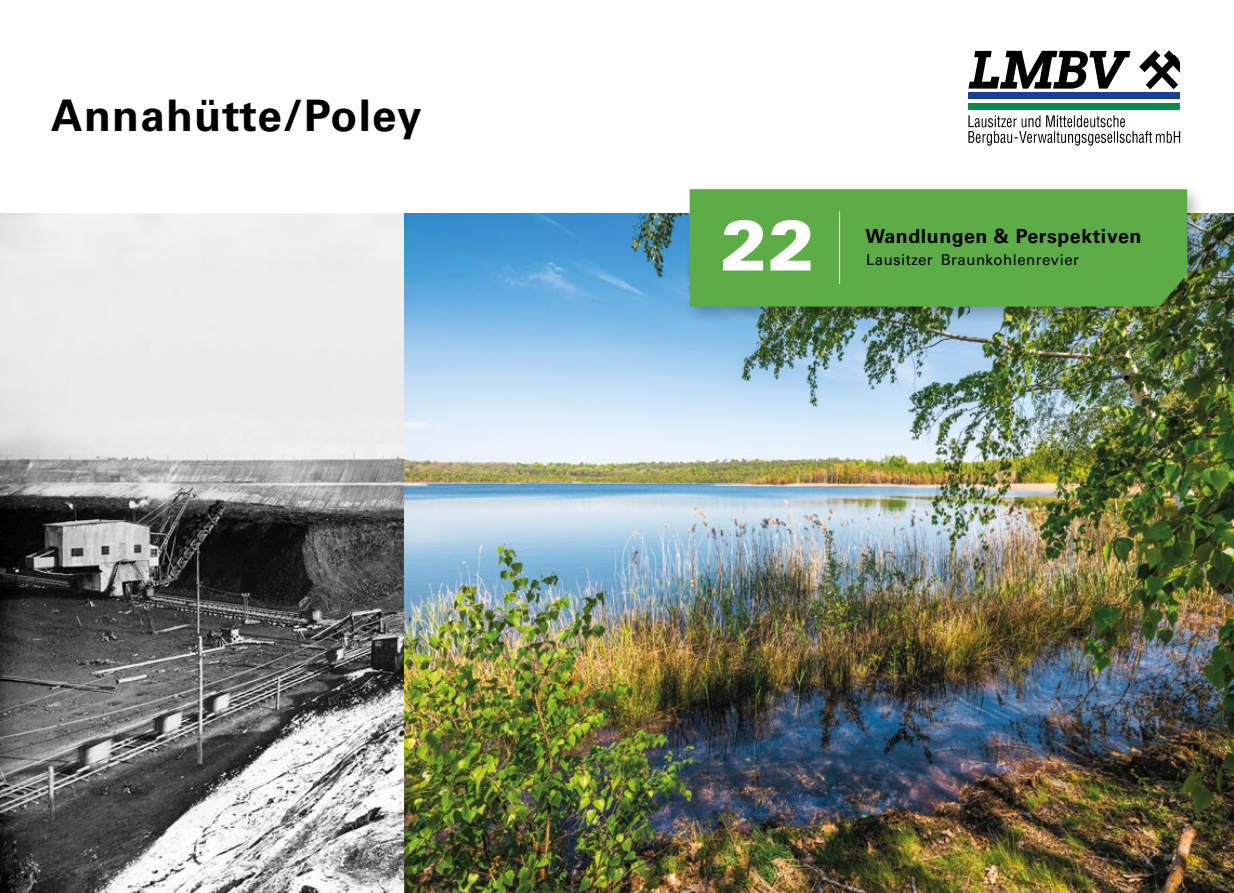
<style>
.page{position:relative;width:1234px;height:893px;background:#fff}
.page>*{position:absolute;margin:0;border:0;box-sizing:border-box;transform-origin:0 0}
.t1{font:900 70.65px "Univers LT Std";color:#fff}
.t2{font:700 43.5px "Univers LT Std";letter-spacing:.03em;color:#000}
.t3{font:700 19.5px "Univers LT Std";letter-spacing:.03em;color:#000}
.t4{font:15px "Univers LT Std";letter-spacing:.03em;color:#000}
</style>
<div class="page">
<img style="left:0;top:213px;width:1233px;height:680px">
<div style="left:684px;top:184px;width:520px;height:140px;background:#000;opacity:.25"></div>
<div style="left:689px;top:189px;width:497px;height:117px;background:#5dad46"></div>
<hr style="left:839px;top:212px;width:1px;height:72px;background:#fff">
<div style="left:968px;top:92px;width:211px;height:7px;background:#164194"></div>
<div style="left:968px;top:103px;width:211px;height:7px;background:#008e4d"></div>
<svg style="left:968px;top:115px;width:211px;height:31px"></svg>
<svg style="left:968px;top:51px;width:162px;height:38px"></svg>
<svg style="left:1139px;top:50px;width:40px;height:39px"></svg>
<h2 class="t2" style="left:51px;top:90px;width:372px">Annahütte/Poley</h2>
<h1 class="t1" style="left:720px;top:201px;width:96px">22</h1>
<h3 class="t3" style="left:865px;top:224px;width:277px">Wandlungen &amp; Perspektiven</h3>
<p class="t4" style="left:865px;top:251px;width:214px">Lausitzer Braunkohlenrevier</p>
</div>
